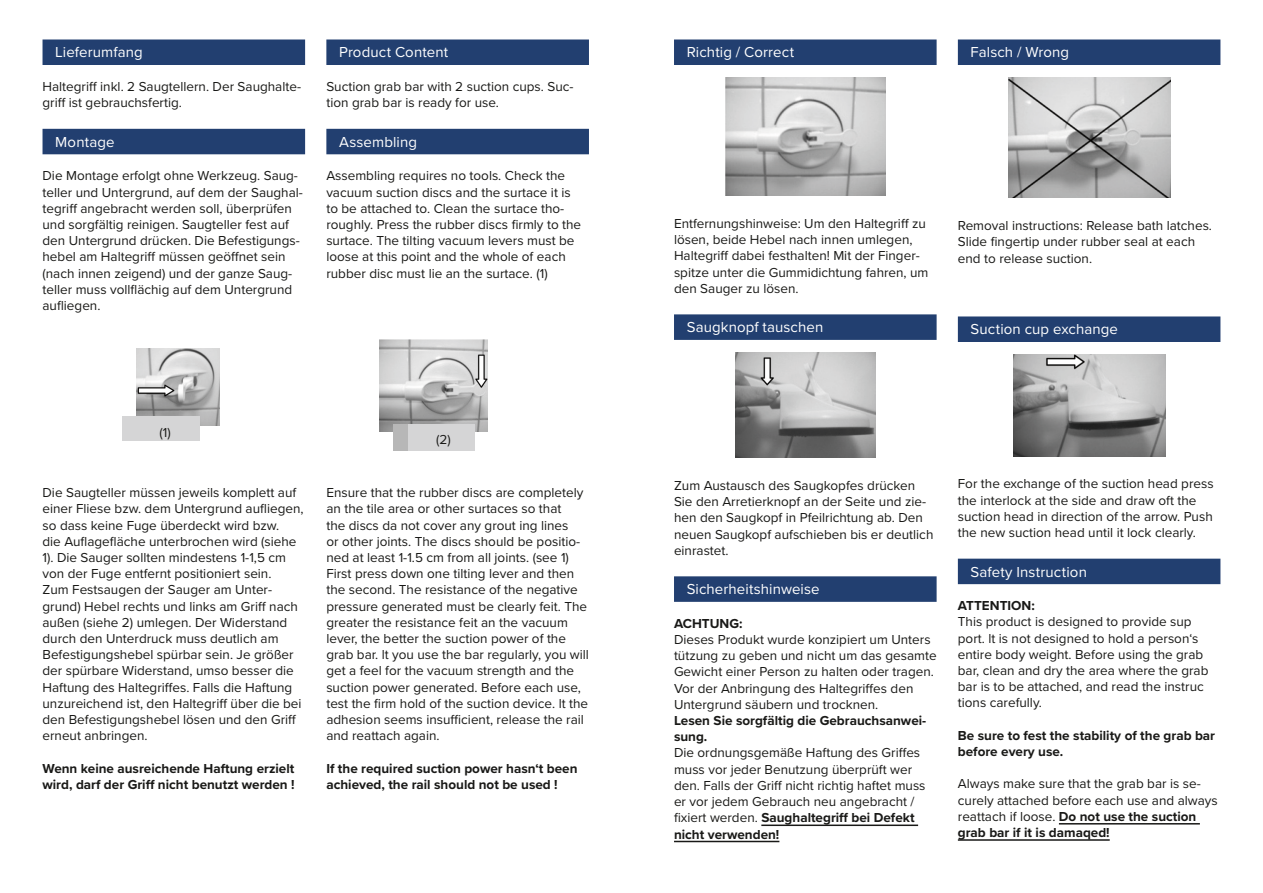
<style>
.page{position:relative;width:1263px;height:893px;background:#fff}
.page>*{position:absolute;margin:0;border:0;box-sizing:border-box;transform-origin:0 0}
.t1{font:15px "Proxima Nova";letter-spacing:.005em;color:#fff}
.t2{font:13.5px/16.2px "Proxima Nova";color:#191917}
.t3{font:700 13.5px/16.2px "Proxima Nova";color:#191917}
.s1{font-weight:700}
</style>
<div class="page">
<div style="left:43px;top:40px;width:262px;height:25px;background:#223f70"></div>
<div style="left:43px;top:129px;width:262px;height:25px;background:#223f70"></div>
<div style="left:674px;top:40px;width:262px;height:25px;background:#223f70"></div>
<div style="left:674px;top:314px;width:262px;height:26px;background:#223f70"></div>
<div style="left:674px;top:576px;width:262px;height:26px;background:#223f70"></div>
<hr style="left:761px;top:824px;width:157px;height:2px;background:#191917">
<hr style="left:674px;top:841px;width:105px;height:1px;background:#191917">
<img style="left:725px;top:78px;width:160px;height:118px">
<img style="left:735px;top:352px;width:140px;height:106px">
<div style="left:326px;top:40px;width:263px;height:25px;background:#223f70"></div>
<div style="left:326px;top:129px;width:263px;height:25px;background:#223f70"></div>
<div style="left:958px;top:40px;width:262px;height:25px;background:#223f70"></div>
<div style="left:958px;top:316px;width:262px;height:26px;background:#223f70"></div>
<div style="left:958px;top:559px;width:262px;height:25px;background:#223f70"></div>
<hr style="left:1059px;top:823px;width:141px;height:1px;background:#191917">
<hr style="left:958px;top:839px;width:152px;height:2px;background:#191917">
<img style="left:1008px;top:78px;width:162px;height:120px">
<img style="left:1013px;top:354px;width:152px;height:102px">
<img style="left:380px;top:339px;width:108px;height:93px">
<div style="left:393px;top:424px;width:16px;height:27px;background:#b7b7b7"></div>
<div style="left:409px;top:424px;width:66px;height:27px;background:#d5d5d6"></div>
<img style="left:136px;top:349px;width:83px;height:76px">
<div style="left:122px;top:417px;width:78px;height:24px;background:#d5d5d6"></div>
<p class="t1" style="left:55px;top:41px;width:89px">Lieferumfang</p>
<p class="t2" style="left:43px;top:78px;width:260px">Haltegriff inkl. 2 Saugtellern. Der Saughalte&shy;griff ist gebrauchsfertig.</p>
<p class="t1" style="left:55px;top:130px;width:61px">Montage</p>
<p class="t2" style="left:43px;top:167px;width:261px">Die Montage erfolgt ohne Werkzeug. Saug&shy;teller und Untergrund, auf dem der Saughal&shy;tegriff angebracht werden soll, überprüfen und sorgfältig reinigen. Saugteller fest auf den Untergrund drücken. Die Befestigungs&shy;hebel am Haltegriff müssen geöffnet sein (nach innen zeigend) und der ganze Saug&shy;teller muss vollflächig auf dem Untergrund aufliegen.</p>
<p class="t1" style="left:339px;top:41px;width:111px">Product Content</p>
<p class="t2" style="left:326px;top:78px;width:249px">Suction grab bar with 2 suction cups. Suc&shy;tion grab bar is ready for use.</p>
<p class="t1" style="left:339px;top:130px;width:79px">Assembling</p>
<p class="t2" style="left:326px;top:167px;width:256px">Assembling requires no tools. Check the vacuum suction discs and the surtace it is to be attached to. Clean the surtace tho&shy;roughly. Press the rubber discs firmly to the surtace. The tilting vacuum levers must be loose at this point and the whole of each rubber disc must lie an the surtace. (1)</p>
<p class="t2" style="left:159px;top:424px;width:13px">(1)</p>
<p class="t2" style="left:43px;top:484px;width:263px">Die Saugteller müssen jeweils komplett auf einer Fliese bzw. dem Untergrund aufliegen, so dass keine Fuge überdeckt wird bzw.<br>die Auflagefläche unterbrochen wird (siehe 1). Die Sauger sollten mindestens 1-1,5 cm von der Fuge entfernt positioniert sein.<br>Zum Festsaugen der Sauger am Unter&shy;grund) Hebel rechts und links am Griff nach außen (siehe 2) umlegen. Der Widerstand durch den Unterdruck muss deutlich am Befestigungshebel spürbar sein. Je größer der spürbare Widerstand, umso besser die Haftung des Haltegriffes. Falls die Haftung unzureichend ist, den Haltegriff über die bei den Befestigungshebel lösen und den Griff erneut anbringen.</p>
<p class="t3" style="left:43px;top:760px;width:254px">Wenn keine ausreichende Haftung erzielt wird, darf der Griff nicht benutzt werden !</p>
<p class="t2" style="left:436px;top:431px;width:16px">(2)</p>
<p class="t2" style="left:326px;top:484px;width:264px">Ensure that the rubber discs are completely an the tile area or other surtaces so that<br>the discs da not cover any grout ing lines<br>or other joints. The discs should be positio&shy;ned at least 1-1.5 cm from all joints. (see 1)<br>First press down one tilting lever and then the second. The resistance of the negative pressure generated must be clearly feit. The greater the resistance feit an the vacuum lever, the better the suction power of the grab bar. lt you use the bar regularly, you will get a feel for the vacuum strength and the suction power generated. Before each use, test the firm hold of the suction device. lt the adhesion seems insufficient, release the rail and reattach again.</p>
<p class="t3" style="left:326px;top:760px;width:253px">If the required suction power hasn‘t been achieved, the rail should not be used !</p>
<p class="t1" style="left:687px;top:41px;width:109px">Richtig / Correct</p>
<p class="t1" style="left:971px;top:41px;width:100px">Falsch / Wrong</p>
<p class="t2" style="left:674px;top:215px;width:256px">Entfernungshinweise: Um den Haltegriff zu lösen, beide Hebel nach innen umlegen, Haltegriff dabei festhalten! Mit der Finger&shy;spitze unter die Gummidichtung fahren, um den Sauger zu lösen.</p>
<p class="t1" style="left:687px;top:316px;width:138px">Saugknopf tauschen</p>
<p class="t2" style="left:958px;top:217px;width:256px">Removal instructions: Release bath latches.<br>Slide fingertip under rubber seal at each end to release suction.</p>
<p class="t1" style="left:971px;top:318px;width:149px">Suction cup exchange</p>
<p class="t2" style="left:674px;top:477px;width:261px">Zum Austausch des Saugkopfes drücken Sie den Arretierknopf an der Seite und zie&shy;hen den Saugkopf in Pfeilrichtung ab. Den neuen Saugkopf aufschieben bis er deutlich einrastet.</p>
<p class="t1" style="left:687px;top:578px;width:134px">Sicherheitshinweise</p>
<p class="t3" style="left:674px;top:615px;width:70px">ACHTUNG:</p>
<p class="t2" style="left:674px;top:631px;width:264px">Dieses Produkt wurde konzipiert um Unters tützung zu geben und nicht um das gesamte Gewicht einer Person zu halten oder tragen.<br>Vor der Anbringung des Haltegriffes den Untergrund säubern und trocknen.</p>
<p class="t3" style="left:674px;top:712px;width:254px">Lesen Sie sorgfältig die Gebrauchsanwei&shy;sung.</p>
<p class="t2" style="left:674px;top:744px;width:253px">Die ordnungsgemäße Haftung des Griffes muss vor jeder Benutzung überprüft wer den. Falls der Griff nicht richtig haftet muss er vor jedem Gebrauch neu angebracht / fixiert werden. <span class="s1">Saughaltegriff bei Defekt nicht verwenden!</span></p>
<p class="t2" style="left:958px;top:475px;width:257px">For the exchange of the suction head press the interlock at the side and draw oft the suction head in direction of the arrow. Push the new suction head until it lock clearly.</p>
<p class="t1" style="left:971px;top:560px;width:118px">Safety Instruction</p>
<p class="t3" style="left:958px;top:597px;width:78px">ATTENTION:</p>
<p class="t2" style="left:958px;top:613px;width:252px">This product is designed to provide sup port. lt is not designed to hold a person‘s entire body weight. Before using the grab bar, clean and dry the area where the grab bar is to be attached, and read the instruc tions carefully.</p>
<p class="t3" style="left:958px;top:727px;width:259px">Be sure to fest the stability of the grab bar before every use.</p>
<p class="t2" style="left:958px;top:775px;width:261px">Always make sure that the grab bar is se&shy;curely attached before each use and always reattach if loose. <span class="s1">Do not use the suction grab bar if it is damaqed!</span></p>
</div>
